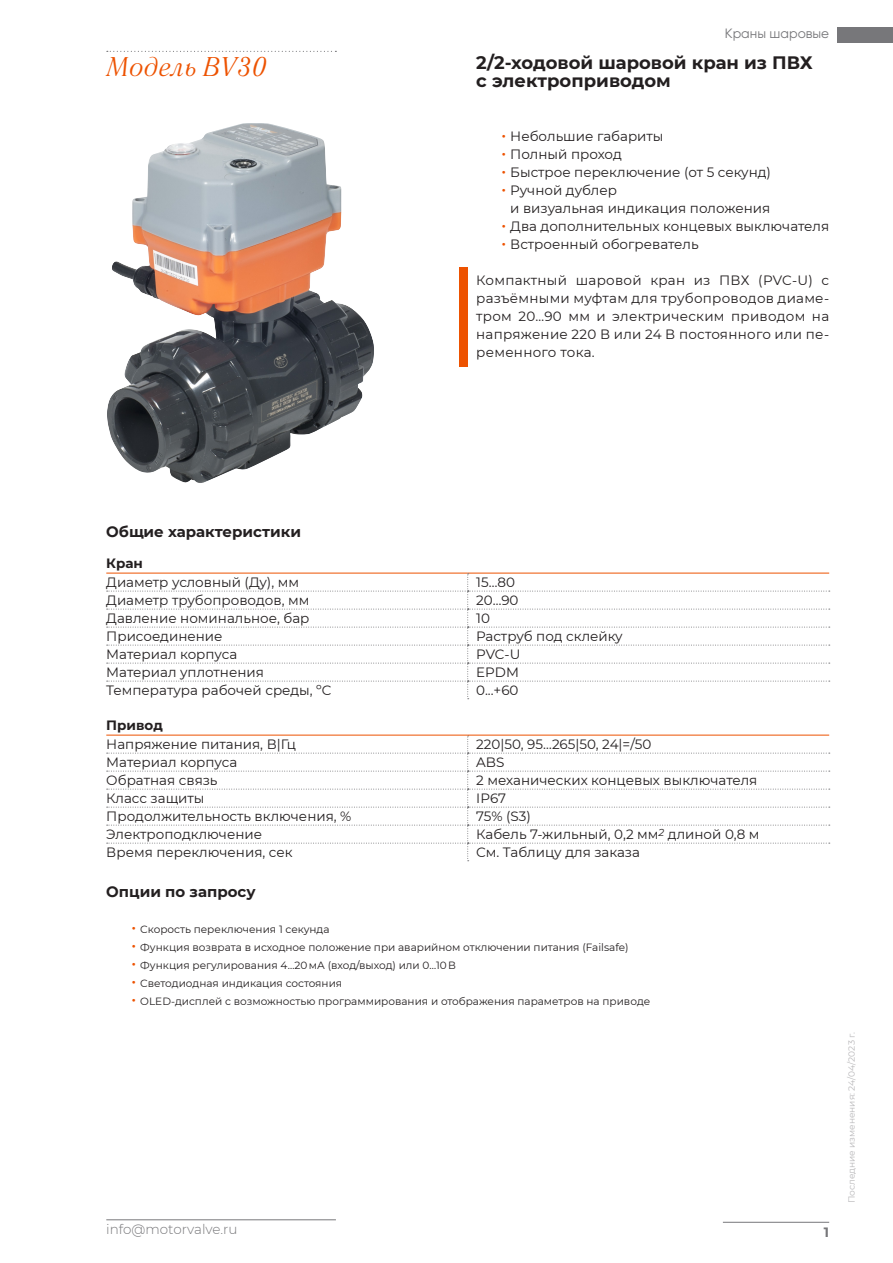
<style>
.page{position:relative;width:893px;height:1263px;background:#fff}
.page>*{position:absolute;margin:0;border:0;box-sizing:border-box;transform-origin:0 0}
.Model_Name{font:italic 27px "Literaturnaya";color:#ed5200}
.Title_01{font:700 18px "Montserrat";color:#231f20}
.Title_02{font:700 15px "Montserrat";color:#231f20}
.Tab_Main{font:13.5px "Montserrat";color:#231f20}
.Main_Para{font:13.5px/18px "Montserrat";color:#231f20}
.t1{font:300 13.5px "Montserrat";color:#77777a}
.t2{font:13.5px "Gilroy";color:#77777a}
.Tab_Header{font:700 13.5px "Montserrat";color:#231f20}
.Page_Num_Right{font:700 13.5px "Montserrat";color:#77777a}
.t3{font:10.5px "Montserrat";color:#231f20}
.Main_Para-2{font:9px "Montserrat";color:#bab9bb}
.s1{font-family:"Gilroy";color:#ed5200}
.s2{font-family:"Gilroy";font-size:13.5px;color:#ed5200}
</style>
<div class="page">
<img style="left:107px;top:124px;width:267px;height:359px">
<hr style="left:106px;top:1219px;width:230px;height:1px;background:#77777a">
<div style="left:459px;top:267px;width:9px;height:99px;background:#ed5200"></div>
<hr style="left:106px;top:573px;width:362px;height:1px;background:#ed5200">
<hr style="left:106px;top:735px;width:362px;height:1px;background:#ed5200">
<svg style="left:107px;top:573px;width:723px;height:126px"></svg>
<svg style="left:107px;top:735px;width:723px;height:126px"></svg>
<svg style="left:107px;top:51px;width:229px;height:1px"></svg>
<div style="left:838px;top:27px;width:55px;height:15px;background:#77777a"></div>
<hr style="left:723px;top:1222px;width:106px;height:1px;background:#77777a">
<p class="Model_Name" style="left:106px;top:51px;width:163px">Модель BV30</p>
<p class="t2" style="left:725px;top:25px;width:106px">Краны шаровые</p>
<p class="Title_01" style="left:476px;top:50px;width:338px">2/2-ходовой шаровой кран из ПВХ</p>
<p class="Title_01" style="left:476px;top:68px;width:196px">с электроприводом</p>
<p class="Main_Para" style="left:502px;top:127px;width:163px"><span class="s1">•</span> Небольшие габариты</p>
<p class="Main_Para" style="left:502px;top:145px;width:122px"><span class="s1">•</span> Полный проход</p>
<p class="Main_Para" style="left:502px;top:163px;width:271px"><span class="s1">•</span> Быстрое переключение (от 5 секунд)</p>
<p class="Main_Para" style="left:510px;top:181px;width:262px;text-indent:-9px"><span class="s1">•</span> Ручной дублер<br>и визуальная индикация положения</p>
<p class="Main_Para" style="left:502px;top:217px;width:329px"><span class="s1">•</span> Два дополнительных концевых выключателя</p>
<p class="Main_Para" style="left:502px;top:235px;width:198px"><span class="s1">•</span> Встроенный обогреватель</p>
<p class="Main_Para" style="left:476px;top:271px;width:354px;text-align:justify">Компактный шаровой кран из ПВХ (PVC-U) с разъёмными муфтам для трубопроводов диаме&shy;тром 20…90 мм и электрическим приводом на напряжение 220 В или 24 В постоянного или пе&shy;ременного тока.</p>
<p class="Title_02" style="left:106px;top:521px;width:196px">Общие характеристики</p>
<p class="Tab_Header" style="left:106px;top:554px;width:38px">Кран</p>
<p class="Tab_Main" style="left:106px;top:572px;width:194px">Диаметр условный (Ду), мм</p>
<p class="Tab_Main" style="left:476px;top:572px;width:40px">15…80</p>
<p class="Tab_Main" style="left:106px;top:590px;width:205px">Диаметр трубопроводов, мм</p>
<p class="Tab_Main" style="left:476px;top:590px;width:44px">20…90</p>
<p class="Tab_Main" style="left:106px;top:608px;width:205px">Давление номинальное, бар</p>
<p class="Tab_Main" style="left:476px;top:608px;width:15px">10</p>
<p class="Tab_Main" style="left:106px;top:626px;width:118px">Присоединение</p>
<p class="Tab_Main" style="left:476px;top:626px;width:148px">Раструб под склейку</p>
<p class="Tab_Main" style="left:106px;top:644px;width:133px">Материал корпуса</p>
<p class="Tab_Main" style="left:476px;top:644px;width:46px">PVC-U</p>
<p class="Tab_Main" style="left:106px;top:662px;width:159px">Материал уплотнения</p>
<p class="Tab_Main" style="left:476px;top:662px;width:44px">EPDM</p>
<p class="Tab_Main" style="left:106px;top:680px;width:227px">Температура рабочей среды, ºC</p>
<p class="Tab_Main" style="left:476px;top:680px;width:44px">0...+60</p>
<p class="Tab_Header" style="left:106px;top:716px;width:58px">Привод</p>
<p class="Tab_Main" style="left:106px;top:734px;width:191px">Напряжение питания, В|Гц</p>
<p class="Tab_Main" style="left:476px;top:734px;width:177px">220|50, 95…265|50, 24|=/50</p>
<p class="Tab_Main" style="left:106px;top:752px;width:133px">Материал корпуса</p>
<p class="Tab_Main" style="left:476px;top:752px;width:30px">ABS</p>
<p class="Tab_Main" style="left:106px;top:770px;width:113px">Обратная связь</p>
<p class="Tab_Main" style="left:476px;top:770px;width:283px">2 механических концевых выключателя</p>
<p class="Tab_Main" style="left:106px;top:788px;width:100px">Класс защиты</p>
<p class="Tab_Main" style="left:476px;top:788px;width:31px">IP67</p>
<p class="Tab_Main" style="left:106px;top:806px;width:247px">Продолжительность включения, %</p>
<p class="Tab_Main" style="left:476px;top:806px;width:56px">75% (S3)</p>
<p class="Tab_Main" style="left:106px;top:824px;width:157px">Электроподключение</p>
<p class="Tab_Main" style="left:476px;top:824px;width:285px">Кабель 7-жильный, 0,2 мм<sup>2</sup> длиной 0,8 м</p>
<p class="Tab_Main" style="left:106px;top:842px;width:188px">Время переключения, сек</p>
<p class="Tab_Main" style="left:476px;top:842px;width:165px">См. Таблицу для заказа</p>
<p class="Title_02" style="left:106px;top:881px;width:151px">Опции по запросу</p>
<p class="t3" style="left:132px;top:922px;width:199px"><span class="s2">•</span> Скорость переключения 1 секунда</p>
<p class="t3" style="left:132px;top:940px;width:498px"><span class="s2">•</span> Функция возврата в исходное положение при аварийном отключении питания (Failsafe)</p>
<p class="t3" style="left:132px;top:958px;width:326px"><span class="s2">•</span> Функция регулирования 4…20 мА (вход/выход) или 0…10 В</p>
<p class="t3" style="left:132px;top:976px;width:212px"><span class="s2">•</span> Светодиодная индикация состояния</p>
<p class="t3" style="left:132px;top:994px;width:520px"><span class="s2">•</span> OLED-дисплей с возможностью программирования и отображения параметров на приводе</p>
<p class="t1" style="left:106px;top:1220px;width:133px">info@motorvalve.ru</p>
<p class="Page_Num_Right" style="left:824px;top:1222px;width:7px">1</p>
<p class="Main_Para-2" style="left:845px;top:1203px;width:172px;rotate:-90deg">Последние изменения: 24/04/2023 г.</p>
</div>
